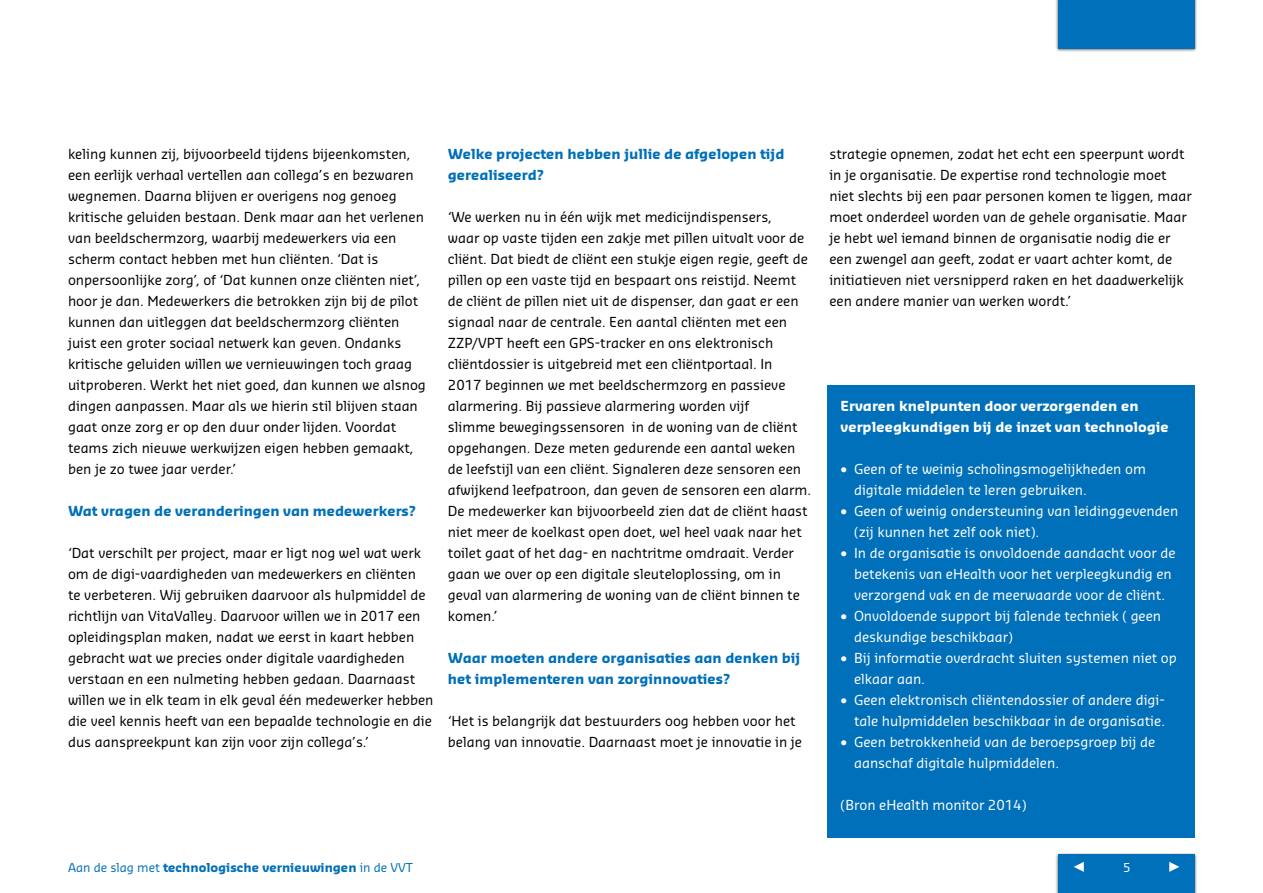
<style>
.page{position:relative;width:1263px;height:893px;background:#fff}
.page>*{position:absolute;margin:0;border:0;box-sizing:border-box;transform-origin:0 0}
.t1{font:13.5px/21px "Sansa Std";color:#000}
.t2{font:13.5px/21px "Sansa Std";color:#fff}
.t3{font:700 13.5px/21px "Sansa Std";color:#0070ba}
.t4{font:700 13.5px/21px "Sansa Std";color:#fff}
.t5{font:700 12px "Sansa Std";color:#0070ba}
.t6{font:12px "Sansa Std";color:#fff}
.s1{font-weight:400}
</style>
<div class="page">
<div style="left:1055px;top:853px;width:141px;height:40px;background:#131108;opacity:.75"></div>
<div style="left:1059px;top:855px;width:136px;height:38px;background:#0070ba"></div>
<div style="left:1055px;top:0;width:141px;height:51px;background:#131108;opacity:.75"></div>
<div style="left:1059px;top:0;width:136px;height:48px;background:#0070ba"></div>
<svg style="left:1169px;top:862px;width:10px;height:10px"></svg>
<svg style="left:1074px;top:862px;width:10px;height:10px"></svg>
<div style="left:828px;top:385px;width:367px;height:453px;background:#0070ba"></div>
<p class="t1" style="left:68px;top:143px;width:359px">keling kunnen zij, bijvoorbeeld tijdens bijeenkomsten, een eerlijk verhaal vertellen aan collega’s en bezwaren wegnemen. Daarna blijven er overigens nog genoeg kritische geluiden bestaan. Denk maar aan het verlenen van beeldschermzorg, waarbij medewerkers via een scherm contact hebben met hun cliënten. ‘Dat is onpersoonlijke zorg’, of ‘Dat kunnen onze cliënten niet’, hoor je dan. Medewerkers die betrokken zijn bij de pilot kunnen dan uitleggen dat beeldschermzorg cliënten juist een groter sociaal netwerk kan geven. Ondanks kritische geluiden willen we vernieuwingen toch graag uitproberen. Werkt het niet goed, dan kunnen we alsnog dingen aanpassen. Maar als we hierin stil blijven staan gaat onze zorg er op den duur onder lijden. Voordat teams zich nieuwe werkwijzen eigen hebben gemaakt, ben je zo twee jaar verder.’</p>
<p class="t3" style="left:68px;top:500px;width:349px">Wat vragen de veranderingen van medewerkers?</p>
<p class="t1" style="left:68px;top:542px;width:367px">‘Dat verschilt per project, maar er ligt nog wel wat werk om de digi-vaardigheden van medewerkers en cliënten<br>te verbeteren. Wij gebruiken daarvoor als hulpmiddel de richtlijn van VitaValley. Daarvoor willen we in 2017 een opleidingsplan maken, nadat we eerst in kaart hebben gebracht wat we precies onder digitale vaardigheden verstaan en een nulmeting hebben gedaan. Daarnaast willen we in elk team in elk geval één medewerker hebben die veel kennis heeft van een bepaalde technologie en die dus aanspreekpunt kan zijn voor zijn collega’s.’</p>
<p class="t3" style="left:448px;top:143px;width:338px">Welke projecten hebben jullie de afgelopen tijd gerealiseerd?</p>
<p class="t1" style="left:448px;top:206px;width:365px">‘We werken nu in één wijk met medicijndispensers,<br>waar op vaste tijden een zakje met pillen uitvalt voor de cliënt. Dat biedt de cliënt een stukje eigen regie, geeft de pillen op een vaste tijd en bespaart ons reistijd. Neemt de cliënt de pillen niet uit de dispenser, dan gaat er een signaal naar de centrale. Een aantal cliënten met een ZZP/VPT heeft een GPS-tracker en ons elektronisch cliëntdossier is uitgebreid met een cliëntportaal. In<br>2017 beginnen we met beeldschermzorg en passieve alarmering. Bij passieve alarmering worden vijf<br>slimme bewegingssensoren in de woning van de cliënt opgehangen. Deze meten gedurende een aantal weken de leefstijl van een cliënt. Signaleren deze sensoren een afwijkend leefpatroon, dan geven de sensoren een alarm.<br>De medewerker kan bijvoorbeeld zien dat de cliënt haast niet meer de koelkast open doet, wel heel vaak naar het toilet gaat of het dag- en nachtritme omdraait. Verder gaan we over op een digitale sleuteloplossing, om in geval van alarmering de woning van de cliënt binnen te komen.’</p>
<p class="t3" style="left:448px;top:647px;width:354px">Waar moeten andere organisaties aan denken bij het implementeren van zorginnovaties?</p>
<p class="t1" style="left:448px;top:710px;width:356px">‘Het is belangrijk dat bestuurders oog hebben voor het belang van innovatie. Daarnaast moet je innovatie in je</p>
<p class="t1" style="left:829px;top:143px;width:364px">strategie opnemen, zodat het echt een speerpunt wordt in je organisatie. De expertise rond technologie moet niet slechts bij een paar personen komen te liggen, maar moet onderdeel worden van de gehele organisatie. Maar je hebt wel iemand binnen de organisatie nodig die er een zwengel aan geeft, zodat er vaart achter komt, de initiatieven niet versnipperd raken en het daadwerkelijk een andere manier van werken wordt.’</p>
<p class="t4" style="left:840px;top:395px;width:330px">Ervaren knelpunten door verzorgenden en verpleegkundigen bij de inzet van technologie</p>
<p class="t2" style="left:854px;top:458px;width:293px;text-indent:-14px">• Geen of te weinig scholingsmogelijkheden om digitale middelen te leren gebruiken.</p>
<p class="t2" style="left:854px;top:500px;width:326px;text-indent:-14px">• Geen of weinig ondersteuning van leidinggevenden (zij kunnen het zelf ook niet).</p>
<p class="t2" style="left:854px;top:542px;width:323px;text-indent:-14px">• In de organisatie is onvoldoende aandacht voor de betekenis van eHealth voor het verpleegkundig en verzorgend vak en de meerwaarde voor de cliënt.</p>
<p class="t2" style="left:854px;top:605px;width:309px;text-indent:-14px">• Onvoldoende support bij falende techniek ( geen deskundige beschikbaar)</p>
<p class="t2" style="left:854px;top:647px;width:324px;text-indent:-14px">• Bij informatie overdracht sluiten systemen niet op elkaar aan.</p>
<p class="t2" style="left:840px;top:689px;width:326px;text-align:right">• Geen elektronisch cliëntendossier of andere digi&shy;tale hulpmiddelen beschikbaar in de organisatie.</p>
<p class="t2" style="left:854px;top:731px;width:303px;text-indent:-14px">• Geen betrokkenheid van de beroepsgroep bij de aanschaf digitale hulpmiddelen.</p>
<p class="t2" style="left:840px;top:794px;width:187px">(Bron eHealth monitor 2014)</p>
<p class="t5" style="left:68px;top:859px;width:346px"><span class="s1">Aan de slag met</span> technologische vernieuwingen <span class="s1">in de VVT</span></p>
<p class="t6" style="left:1123px;top:859px;width:9px">5</p>
</div>
